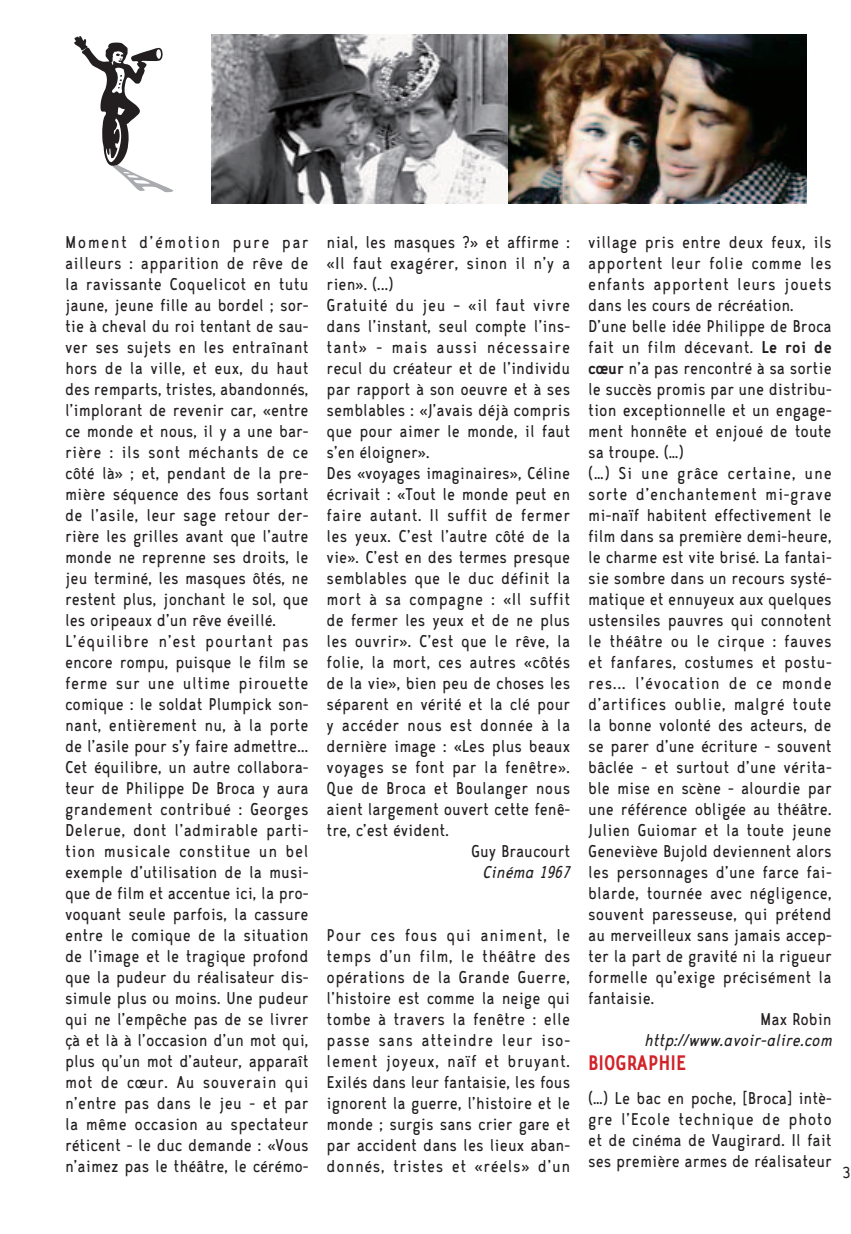
<style>
.page{position:relative;width:851px;height:1234px;background:#fff}
.page>*{position:absolute;margin:0;border:0;box-sizing:border-box;transform-origin:0 0}
.t1{font:700 24px "CA Zaracusa Narrow";color:#d1232a}
.t2{font:19.5px/21px "CA Zaracusa Narrow";color:#231f20;text-align:justify}
.t3{font:19.5px "CA Zaracusa Narrow";letter-spacing:.02em;color:#231f20}
.t4{font:19.5px "CA Zaracusa Narrow";letter-spacing:.025em;color:#231f20}
.t5{font:19.5px "CA Zaracusa Narrow";letter-spacing:.03em;color:#231f20}
.t6{font:19.5px "CA Zaracusa Narrow";letter-spacing:.035em;color:#231f20}
.t7{font:19.5px "CA Zaracusa Narrow";letter-spacing:.045em;color:#231f20}
.t8{font:italic 19.5px "CA Zaracusa Narrow";color:#231f20}
.t9{font:19.5px "CA Zaracusa Narrow";letter-spacing:.04em;color:#231f20}
.t10{font:18px "CA Zaracusa Wide";color:#231f20}
.s1{font-weight:700}
</style>
<div class="page">
<svg style="left:74px;top:36px;width:99px;height:156px"></svg>
<img style="left:212px;top:34px;width:594px;height:170px">
<p class="t2" style="left:65px;top:233px;width:245px;text-align:left">Moment d’émotion pure par ailleurs : apparition de rêve de la ravissante Coquelicot en tutu jaune, jeune fille au bordel ; sor&shy;tie à cheval du roi tentant de sau&shy;ver ses sujets en les entraînant hors de la ville, et eux, du haut des remparts, tristes, abandonnés, l’implorant de revenir car, «entre ce monde et nous, il y a une bar&shy;rière : ils sont méchants de ce côté là» ; et, pendant de la pre&shy;mière séquence des fous sortant de l’asile, leur sage retour der&shy;rière les grilles avant que l’autre monde ne reprenne ses droits, le jeu terminé, les masques ôtés, ne restent plus, jonchant le sol, que les oripeaux d’un rêve éveillé.<br>L’équilibre n’est pourtant pas encore rompu, puisque le film se ferme sur une ultime pirouette comique : le soldat Plumpick son&shy;nant, entièrement nu, à la porte de l’asile pour s’y faire admettre...<br>Cet équilibre, un autre collabora&shy;teur de Philippe De Broca y aura grandement contribué : Georges<br>Delerue, dont l’admirable parti&shy;tion musicale constitue un bel exemple d’utilisation de la musi&shy;que de film et accentue ici, la pro&shy;voquant seule parfois, la cassure entre le comique de la situation de l’image et le tragique profond que la pudeur du réalisateur dis&shy;simule plus ou moins. Une pudeur qui ne l’empêche pas de se livrer çà et là à l’occasion d’un mot qui, plus qu’un mot d’auteur, apparaît mot de cœur. Au souverain qui n’entre pas dans le jeu - et par la même occasion au spectateur réticent - le duc demande : «Vous n’aimez pas le théâtre, le cérémo-</p>
<p class="t2" style="left:326px;top:233px;width:245px">nial, les masques ?» et affirme :</p>
<p class="t3" style="left:326px;top:257px;width:245px">«Il faut exagérer, sinon il n’y a</p>
<p class="t2" style="left:326px;top:275px;width:68px">rien». (...)</p>
<p class="t4" style="left:326px;top:299px;width:245px">Gratuité du jeu – «il faut vivre</p>
<p class="t2" style="left:326px;top:317px;width:245px">dans l’instant, seul compte l’ins-</p>
<p class="t7" style="left:326px;top:341px;width:245px">tant» - mais aussi nécessaire</p>
<p class="t2" style="left:326px;top:359px;width:245px">recul du créateur et de l’individu</p>
<p class="t2" style="left:326px;top:380px;width:245px">par rapport à son oeuvre et à ses</p>
<p class="t2" style="left:326px;top:401px;width:245px">semblables : «J’avais déjà compris</p>
<p class="t2" style="left:326px;top:422px;width:245px">que pour aimer le monde, il faut</p>
<p class="t2" style="left:326px;top:443px;width:105px">s’en éloigner».</p>
<p class="t2" style="left:326px;top:464px;width:245px">Des «voyages imaginaires», Céline</p>
<p class="t2" style="left:326px;top:485px;width:245px">écrivait : «Tout le monde peut en</p>
<p class="t3" style="left:326px;top:509px;width:245px">faire autant. Il suffit de fermer</p>
<p class="t2" style="left:326px;top:527px;width:245px">les yeux. C’est l’autre côté de la</p>
<p class="t2" style="left:326px;top:548px;width:245px">vie». C’est en des termes presque</p>
<p class="t2" style="left:326px;top:569px;width:245px">semblables que le duc définit la</p>
<p class="t4" style="left:326px;top:593px;width:245px">mort à sa compagne : «Il suffit</p>
<p class="t2" style="left:326px;top:611px;width:245px">de fermer les yeux et de ne plus</p>
<p class="t2" style="left:326px;top:632px;width:245px">les ouvrir». C’est que le rêve, la</p>
<p class="t2" style="left:326px;top:653px;width:245px">folie, la mort, ces autres «côtés</p>
<p class="t2" style="left:326px;top:674px;width:245px">de la vie», bien peu de choses les</p>
<p class="t2" style="left:326px;top:695px;width:245px">séparent en vérité et la clé pour</p>
<p class="t3" style="left:326px;top:719px;width:245px">y accéder nous est donnée à la</p>
<p class="t2" style="left:326px;top:737px;width:245px">dernière image : «Les plus beaux</p>
<p class="t2" style="left:326px;top:758px;width:245px">voyages se font par la fenêtre».</p>
<p class="t2" style="left:326px;top:779px;width:245px">Que de Broca et Boulanger nous</p>
<p class="t2" style="left:326px;top:800px;width:245px">aient largement ouvert cette fenê-</p>
<p class="t2" style="left:326px;top:821px;width:124px">tre, c’est évident.</p>
<p class="t2" style="left:471px;top:842px;width:101px">Guy Braucourt</p>
<p class="t8" style="left:482px;top:866px;width:89px">Cinéma 1967</p>
<p class="t2" style="left:326px;top:926px;width:245px">Pour ces fous qui animent, le temps d’un film, le théâtre des opérations de la Grande Guerre, l’histoire est comme la neige qui tombe à travers la fenêtre : elle passe sans atteindre leur iso&shy;lement joyeux, naïf et bruyant.<br>Exilés dans leur fantaisie, les fous ignorent la guerre, l’histoire et le monde ; surgis sans crier gare et par accident dans les lieux aban&shy;donnés, tristes et «réels» d’un</p>
<p class="t2" style="left:588px;top:233px;width:245px">village pris entre deux feux, ils</p>
<p class="t5" style="left:588px;top:257px;width:245px">apportent leur folie comme les</p>
<p class="t6" style="left:588px;top:278px;width:245px">enfants apportent leurs jouets</p>
<p class="t2" style="left:588px;top:296px;width:207px">dans les cours de récréation.</p>
<p class="t2" style="left:588px;top:317px;width:245px">D’une belle idée Philippe de Broca</p>
<p class="t3" style="left:588px;top:341px;width:245px">fait un film décevant. <span class="s1">Le roi de</span></p>
<p class="t2" style="left:588px;top:359px;width:245px"><span class="s1">cœur</span> n’a pas rencontré à sa sortie</p>
<p class="t2" style="left:588px;top:380px;width:245px">le succès promis par une distribu-</p>
<p class="t2" style="left:588px;top:401px;width:245px">tion exceptionnelle et un engage-</p>
<p class="t2" style="left:588px;top:422px;width:245px">ment honnête et enjoué de toute</p>
<p class="t2" style="left:588px;top:443px;width:97px">sa troupe. (…)</p>
<p class="t9" style="left:588px;top:467px;width:245px">(…) Si une grâce certaine, une</p>
<p class="t6" style="left:588px;top:488px;width:245px">sorte d’enchantement mi-grave</p>
<p class="t2" style="left:588px;top:506px;width:245px">mi-naïf habitent effectivement le</p>
<p class="t2" style="left:588px;top:527px;width:245px">film dans sa première demi-heure,</p>
<p class="t2" style="left:588px;top:548px;width:245px">le charme est vite brisé. La fantai-</p>
<p class="t2" style="left:588px;top:569px;width:245px">sie sombre dans un recours systé-</p>
<p class="t2" style="left:588px;top:590px;width:245px">matique et ennuyeux aux quelques</p>
<p class="t2" style="left:588px;top:611px;width:245px">ustensiles pauvres qui connotent</p>
<p class="t3" style="left:588px;top:635px;width:245px">le théâtre ou le cirque : fauves</p>
<p class="t4" style="left:588px;top:656px;width:245px">et fanfares, costumes et postu-</p>
<p class="t7" style="left:588px;top:677px;width:245px">res... l’évocation de ce monde</p>
<p class="t5" style="left:588px;top:698px;width:245px">d’artifices oublie, malgré toute</p>
<p class="t2" style="left:588px;top:716px;width:245px">la bonne volonté des acteurs, de</p>
<p class="t2" style="left:588px;top:737px;width:245px">se parer d’une écriture - souvent</p>
<p class="t2" style="left:588px;top:758px;width:245px">bâclée - et surtout d’une vérita-</p>
<p class="t2" style="left:588px;top:779px;width:245px">ble mise en scène - alourdie par</p>
<p class="t2" style="left:588px;top:800px;width:245px">une référence obligée au théâtre.</p>
<p class="t2" style="left:588px;top:821px;width:245px">Julien Guiomar et la toute jeune</p>
<p class="t2" style="left:588px;top:842px;width:245px">Geneviève Bujold deviennent alors</p>
<p class="t2" style="left:588px;top:863px;width:245px">les personnages d’une farce fai-</p>
<p class="t2" style="left:588px;top:884px;width:245px">blarde, tournée avec négligence,</p>
<p class="t2" style="left:588px;top:905px;width:245px">souvent paresseuse, qui prétend</p>
<p class="t2" style="left:588px;top:926px;width:245px">au merveilleux sans jamais accep-</p>
<p class="t2" style="left:588px;top:947px;width:245px">ter la part de gravité ni la rigueur</p>
<p class="t2" style="left:588px;top:968px;width:245px">formelle qu’exige précisément la</p>
<p class="t2" style="left:588px;top:989px;width:68px">fantaisie.</p>
<p class="t2" style="left:760px;top:1010px;width:73px">Max Robin</p>
<p class="t8" style="left:643px;top:1034px;width:189px">http://www.avoir-alire.com</p>
<p class="t1" style="left:588px;top:1055px;width:99px">BIOGRAPHIE</p>
<p class="t2" style="left:588px;top:1089px;width:245px">(…) Le bac en poche, [Broca] intè&shy;gre l’Ecole technique de photo et de cinéma de Vaugirard. Il fait ses première armes de réalisateur</p>
<p class="t10" style="left:841px;top:1167px;width:11px">3</p>
</div>
